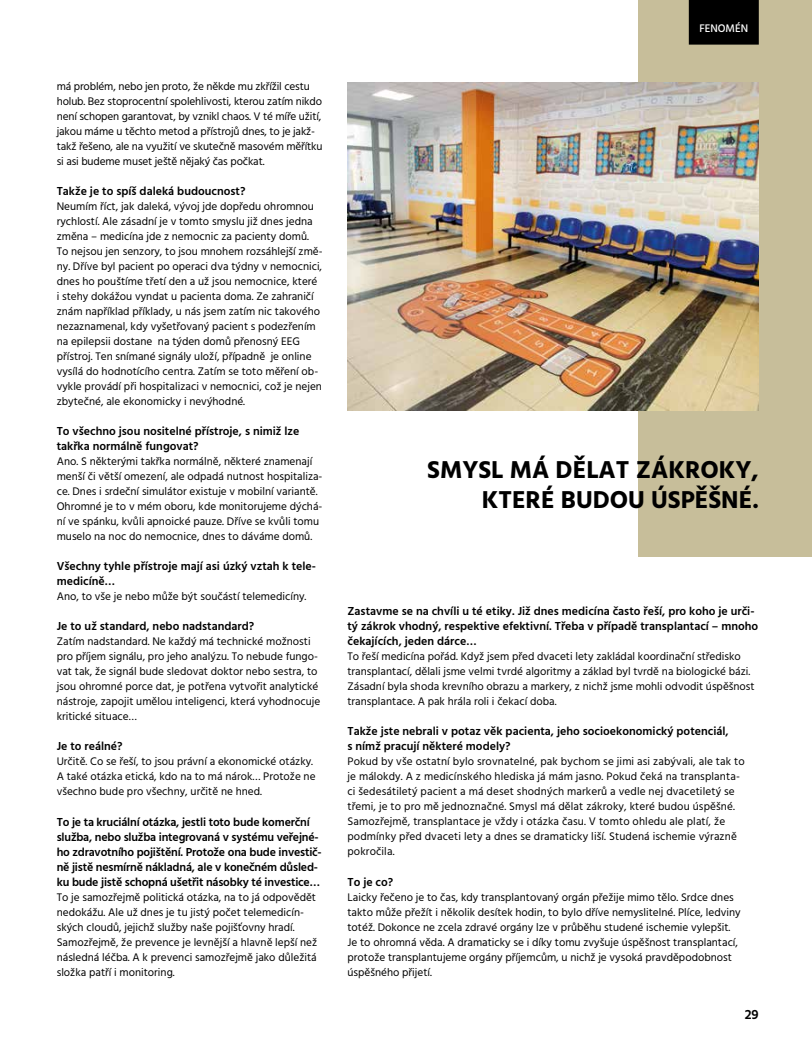
<style>
.page{position:relative;width:812px;height:1053px;background:#fff}
.page>*{position:absolute;margin:0;border:0;box-sizing:border-box;transform-origin:0 0}
.t1{font:700 25px/30px "Hind";color:#000;text-align:right}
.t2{font:600 13.75px "Hind";color:#000}
.t3{font:600 11.88px/15px "Hind";color:#000}
.t4{font:11.25px/15px "Hind";color:#000}
.t5{font:500 11.25px "Hind";color:#fff}
</style>
<div class="page">
<div style="left:638px;top:0;width:173px;height:556px;background:#c7be9a"></div>
<img style="left:347px;top:82px;width:411px;height:328px">
<div style="left:688px;top:0;width:70px;height:45px;background:#000"></div>
<p class="t4" style="left:57px;top:79px;width:267px">má problém, nebo jen proto, že někde mu zkřížil cestu holub. Bez stoprocentní spolehlivosti, kterou zatím nikdo není schopen garantovat, by vznikl chaos. V té míře užití, jakou máme u těchto metod a přístrojů dnes, to je jakž&shy;takž řešeno, ale na využití ve skutečně masovém měřítku si asi budeme muset ještě nějaký čas počkat.</p>
<p class="t3" style="left:57px;top:184px;width:190px">Takže je to spíš daleká budoucnost?</p>
<p class="t4" style="left:57px;top:199px;width:267px">Neumím říct, jak daleká, vývoj jde dopředu ohromnou rychlostí. Ale zásadní je v tomto smyslu již dnes jedna změna – medicína jde z nemocnic za pacienty domů.<br>To nejsou jen senzory, to jsou mnohem rozsáhlejší změ&shy;ny. Dříve byl pacient po operaci dva týdny v nemocnici, dnes ho pouštíme třetí den a už jsou nemocnice, které i stehy dokážou vyndat u pacienta doma. Ze zahraničí znám například příklady, u nás jsem zatím nic takového nezaznamenal, kdy vyšetřovaný pacient s podezřením na epilepsii dostane na týden domů přenosný EEG přístroj. Ten snímané signály uloží, případně je online vysílá do hodnotícího centra. Zatím se toto měření ob&shy;vykle provádí při hospitalizaci v nemocnici, což je nejen zbytečné, ale ekonomicky i nevýhodné.</p>
<p class="t3" style="left:57px;top:424px;width:244px">To všechno jsou nositelné přístroje, s nimiž lze takřka normálně fungovat?</p>
<p class="t4" style="left:57px;top:454px;width:267px">Ano. S některými takřka normálně, některé znamenají menší či větší omezení, ale odpadá nutnost hospitaliza&shy;ce. Dnes i srdeční simulátor existuje v mobilní variantě.<br>Ohromné je to v mém oboru, kde monitorujeme dýchá&shy;ní ve spánku, kvůli apnoické pauze. Dříve se kvůli tomu muselo na noc do nemocnice, dnes to dáváme domů.</p>
<p class="t3" style="left:57px;top:559px;width:261px">Všechny tyhle přístroje mají asi úzký vztah k tele&shy;medicíně…</p>
<p class="t4" style="left:57px;top:589px;width:251px">Ano, to vše je nebo může být součástí telemedicíny.</p>
<p class="t3" style="left:57px;top:619px;width:199px">Je to už standard, nebo nadstandard?</p>
<p class="t4" style="left:57px;top:634px;width:265px">Zatím nadstandard. Ne každý má technické možnosti pro příjem signálu, pro jeho analýzu. To nebude fungo&shy;vat tak, že signál bude sledovat doktor nebo sestra, to jsou ohromné porce dat, je potřena vytvořit analytické nástroje, zapojit umělou inteligenci, která vyhodnocuje kritické situace…</p>
<p class="t3" style="left:57px;top:739px;width:67px">Je to reálné?</p>
<p class="t4" style="left:57px;top:754px;width:260px">Určitě. Co se řeší, to jsou právní a ekonomické otázky.<br>A také otázka etická, kdo na to má nárok… Protože ne všechno bude pro všechny, určitě ne hned.</p>
<p class="t3" style="left:57px;top:814px;width:266px">To je ta kruciální otázka, jestli toto bude komerční služba, nebo služba integrovaná v systému veřejné&shy;ho zdravotního pojištění. Protože ona bude investič&shy;ně jistě nesmírně nákladná, ale v konečném důsled&shy;ku bude jistě schopná ušetřit násobky té investice…</p>
<p class="t4" style="left:57px;top:889px;width:262px">To je samozřejmě politická otázka, na to já odpovědět nedokážu. Ale už dnes je tu jistý počet telemedicín&shy;ských cloudů, jejichž služby naše pojišťovny hradí.<br>Samozřejmě, že prevence je levnější a hlavně lepší než následná léčba. A k prevenci samozřejmě jako důležitá složka patří i monitoring.</p>
<p class="t5" style="left:699px;top:21px;width:50px">FENOMÉN</p>
<h1 class="t1" style="left:427px;top:454px;width:333px">SMYSL MÁ DĚLAT ZÁKROKY,<br>KTERÉ BUDOU ÚSPĚŠNÉ.</h1>
<p class="t3" style="left:347px;top:604px;width:412px">Zastavme se na chvíli u té etiky. Již dnes medicína často řeší, pro koho je urči&shy;tý zákrok vhodný, respektive efektivní. Třeba v případě transplantací – mnoho čekajících, jeden dárce…</p>
<p class="t4" style="left:347px;top:649px;width:408px">To řeší medicína pořád. Když jsem před dvaceti lety zakládal koordinační středisko transplantací, dělali jsme velmi tvrdé algoritmy a základ byl tvrdě na biologické bázi.<br>Zásadní byla shoda krevního obrazu a markery, z nichž jsme mohli odvodit úspěšnost transplantace. A pak hrála roli i čekací doba.</p>
<p class="t3" style="left:347px;top:724px;width:383px">Takže jste nebrali v potaz věk pacienta, jeho socioekonomický potenciál, s nímž pracují některé modely?</p>
<p class="t4" style="left:347px;top:754px;width:399px">Pokud by vše ostatní bylo srovnatelné, pak bychom se jimi asi zabývali, ale tak to je málokdy. A z medicínského hlediska já mám jasno. Pokud čeká na transplanta&shy;ci šedesátiletý pacient a má deset shodných markerů a vedle nej dvacetiletý se třemi, je to pro mě jednoznačné. Smysl má dělat zákroky, které budou úspěšné.<br>Samozřejmě, transplantace je vždy i otázka času. V tomto ohledu ale platí, že podmínky před dvaceti lety a dnes se dramaticky liší. Studená ischemie výrazně pokročila.</p>
<p class="t3" style="left:347px;top:874px;width:47px">To je co?</p>
<p class="t4" style="left:347px;top:889px;width:394px">Laicky řečeno je to čas, kdy transplantovaný orgán přežije mimo tělo. Srdce dnes takto může přežít i několik desítek hodin, to bylo dříve nemyslitelné. Plíce, ledviny totéž. Dokonce ne zcela zdravé orgány lze v průběhu studené ischemie vylepšit.<br>Je to ohromná věda. A dramaticky se i díky tomu zvyšuje úspěšnost transplantací, protože transplantujeme orgány příjemcům, u nichž je vysoká pravděpodobnost úspěšného přijetí.</p>
<p class="t2" style="left:744px;top:1004px;width:16px">29</p>
</div>
